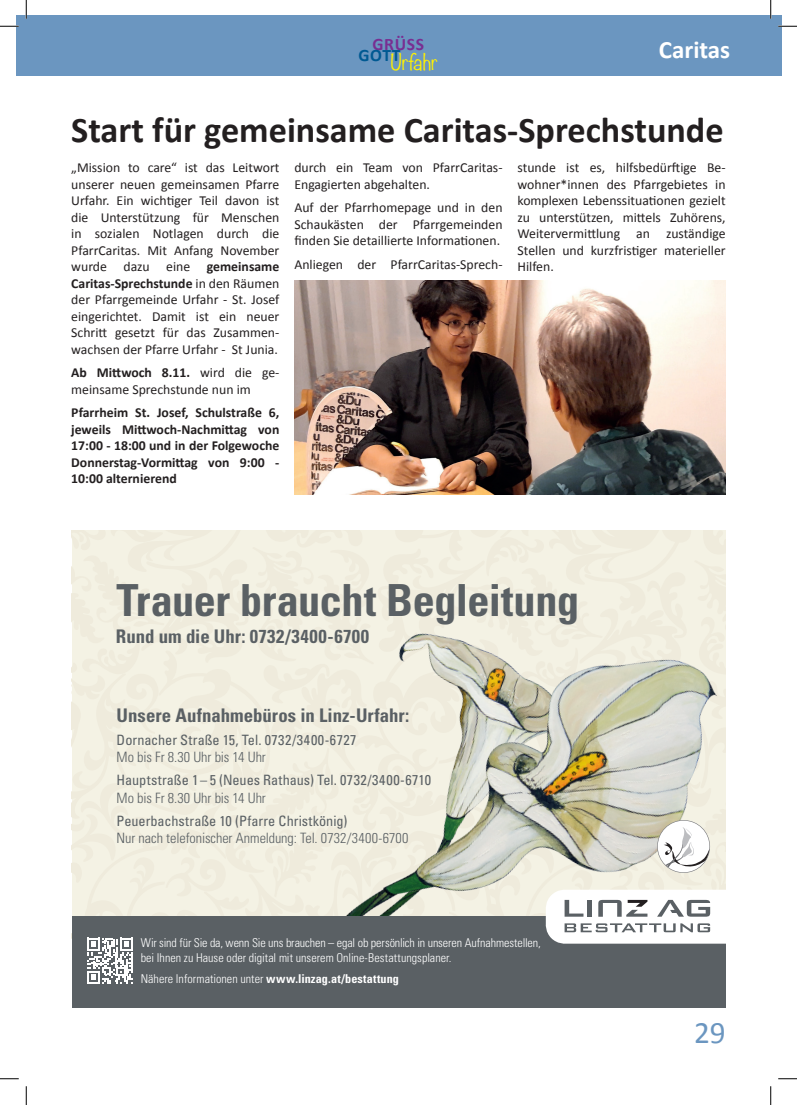
<style>
.page{position:relative;width:797px;height:1105px;background:#fff}
.page>*{position:absolute;margin:0;border:0;box-sizing:border-box;transform-origin:0 0}
.t1{font:700 condensed 44.25px "Univers LT Std";letter-spacing:-.01em;color:#5a6064}
.t2{font:700 36.25px "Calibri";color:#231f20}
.t3{font:31.25px "Calibri";color:#6b96c0}
.t4{font:700 25px "Calibri";color:#fff}
.t5{font:300 20px "Noteworthy";color:#fff101}
.t6{font:700 condensed 18.75px "Univers LT Std";letter-spacing:.005em;color:#5a6064}
.t7{font:700 17.5px "Calibri";letter-spacing:.04em;color:#792e92}
.t8{font:condensed 14.25px "Univers LT Std";color:#5a6064}
.t9{font:300 condensed 14.25px "Univers LT Std";letter-spacing:-.005em;color:#5a6064}
.t10{font:13.75px/16.5px "Calibri";color:#231f20;text-align:justify}
.t11{font:700 13.75px/16.5px "Calibri";color:#231f20;text-align:justify}
.t12{font:300 condensed 12.12px/14.9px "Univers LT Std";letter-spacing:-.005em;color:#fff}
.s1{font-weight:700}
</style>
<div class="page">
<div style="left:16px;top:16px;width:765px;height:60px;background:#6b96c0"></div>
<div style="left:72px;top:917px;width:653px;height:91px;background:#5a6064"></div>
<svg style="left:72px;top:530px;width:654px;height:454px;background:#d4d3c7"></svg>
<img style="left:294px;top:280px;width:431px;height:214px">
<svg style="left:0;top:25px;width:19px;height:2px"></svg>
<svg style="left:778px;top:25px;width:19px;height:2px"></svg>
<svg style="left:0;top:1078px;width:19px;height:1px"></svg>
<svg style="left:778px;top:1078px;width:19px;height:1px"></svg>
<svg style="left:25px;top:0;width:2px;height:19px"></svg>
<svg style="left:25px;top:1086px;width:2px;height:19px"></svg>
<svg style="left:770px;top:0;width:1px;height:19px"></svg>
<svg style="left:770px;top:1086px;width:1px;height:19px"></svg>
<p class="t7" style="left:372px;top:33px;width:53px">GRÜSS</p>
<h3 class="t5" style="left:358px;top:44px;width:81px"><sup>GOTT</sup>Urfahr</h3>
<h3 class="t4" style="left:659px;top:34px;width:73px">Caritas</h3>
<h2 class="t2" style="left:71px;top:107px;width:654px">Start für gemeinsame Caritas-Sprechstunde</h2>
<p class="t10" style="left:517px;top:160px;width:210px">stunde ist es, hilfsbedürftige Be&shy;wohner*innen des Pfarrgebietes in komplexen Lebenssituationen gezielt zu unterstützen, mittels Zuhörens, Weitervermittlung an zuständige Stellen und kurzfristiger materieller Hilfen.</p>
<p class="t10" style="left:71px;top:160px;width:210px">„Mission to care“ ist das Leitwort unserer neuen gemeinsamen Pfarre Urfahr. Ein wichtiger Teil davon ist die Unterstützung für Menschen in sozialen Notlagen durch die PfarrCaritas. Mit Anfang November wurde dazu eine <span class="s1">gemeinsame Caritas-Sprechstunde</span> in den Räumen der Pfarrgemeinde Urfahr - St. Josef eingerichtet. Damit ist ein neuer Schritt gesetzt für das Zusammen&shy;wachsen der Pfarre Urfahr - St Junia.</p>
<p class="t10" style="left:71px;top:365px;width:210px"><span class="s1">Ab Mittwoch 8.11.</span> wird die ge&shy;meinsame Sprechstunde nun im</p>
<p class="t11" style="left:71px;top:405px;width:210px">Pfarrheim St. Josef, Schulstraße 6, jeweils Mittwoch-Nachmittag von 17:00 - 18:00 und in der Folgewoche Donnerstag-Vormittag von 9:00 - 10:00 alternierend</p>
<p class="t10" style="left:294px;top:160px;width:210px">durch ein Team von PfarrCaritas-<br>Engagierten abgehalten.</p>
<p class="t10" style="left:294px;top:200px;width:210px">Auf der Pfarrhomepage und in den Schaukästen der Pfarrgemeinden finden Sie detaillierte Informationen.</p>
<p class="t10" style="left:294px;top:256px;width:210px">Anliegen der PfarrCaritas-Sprech-</p>
<h1 class="t1" style="left:117px;top:573px;width:464px">Trauer braucht Begleitung</h1>
<h3 class="t6" style="left:116px;top:625px;width:255px">Rund um die Uhr: 0732/3400-6700</h3>
<h3 class="t6" style="left:117px;top:704px;width:294px">Unsere Aufnahmebüros in Linz-Urfahr:</h3>
<p class="t8" style="left:117px;top:731px;width:241px">Dornacher Straße 15, Tel. 0732/3400-6727</p>
<p class="t9" style="left:117px;top:749px;width:151px">Mo bis Fr 8.30 Uhr bis 14 Uhr</p>
<p class="t8" style="left:117px;top:771px;width:316px">Hauptstraße 1– 5 (Neues Rathaus) Tel. 0732/3400-6710</p>
<p class="t9" style="left:117px;top:789px;width:151px">Mo bis Fr 8.30 Uhr bis 14 Uhr</p>
<p class="t8" style="left:117px;top:812px;width:232px">Peuerbachstraße 10 (Pfarre Christkönig)</p>
<p class="t9" style="left:117px;top:829px;width:293px">Nur nach telefonischer Anmeldung: Tel. 0732/3400-6700</p>
<p class="t12" style="left:141px;top:936px;width:401px">Wir sind für Sie da, wenn Sie uns brauchen – egal ob persönlich in unseren Aufnahmestellen, bei Ihnen zu Hause oder digital mit unserem Online-Bestattungsplaner.</p>
<p class="t12" style="left:141px;top:972px;width:260px">Nähere Informationen unter <span class="s1">www.linzag.at/bestattung</span></p>
<h3 class="t3" style="left:694px;top:1013px;width:33px">29</h3>
</div>
